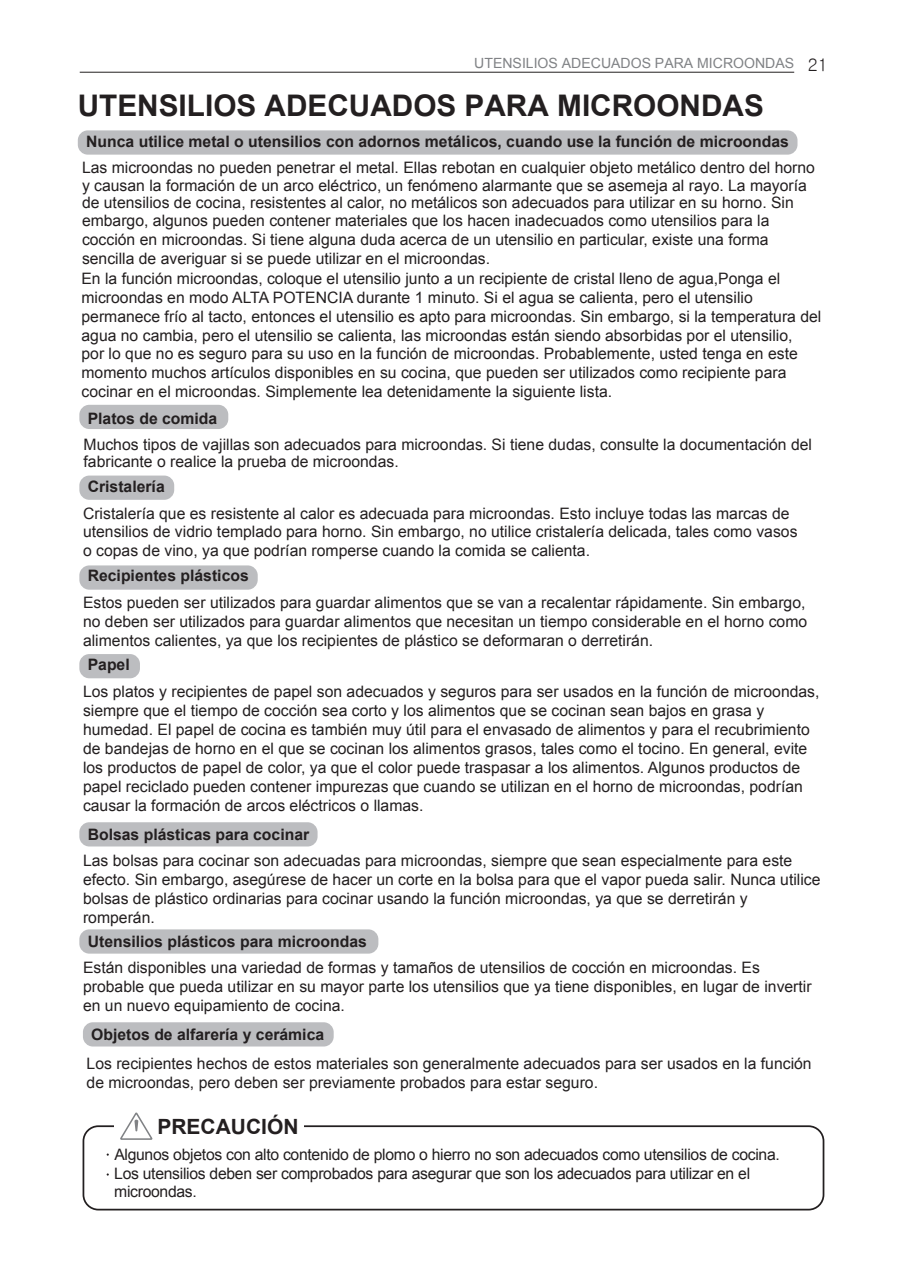
<style>
.page{position:relative;width:903px;height:1275px;background:#fff}
.page>*{position:absolute;margin:0;border:0;box-sizing:border-box;transform-origin:0 0}
.t1{font:700 29.75px "Arial";color:#231f20}
.t2{font:700 21px "Arial";color:#231f20}
.t3{font:700 17.5px "Bryant LG";color:#231f20}
.t4{font:15.75px/18.9px "Arial";color:#231f20}
.t5{font:700 15.75px "Arial";color:#231f20}
.t6{font:15.75px/18.9px "Arial";letter-spacing:-.02em;color:#231f20}
.t7{font:14px "Arial";color:#808285}
</style>
<div class="page">
<div style="left:79px;top:405px;width:149px;height:24px;background:#bcbdc0;border-radius:10px"></div>
<div style="left:79px;top:476px;width:95px;height:24px;background:#bcbdc0;border-radius:10px"></div>
<div style="left:79px;top:565px;width:179px;height:25px;background:#bcbdc0;border-radius:10px"></div>
<div style="left:79px;top:654px;width:61px;height:24px;background:#bcbdc0;border-radius:10px"></div>
<div style="left:79px;top:822px;width:239px;height:24px;background:#bcbdc0;border-radius:10px"></div>
<div style="left:79px;top:929px;width:299px;height:25px;background:#bcbdc0;border-radius:10px"></div>
<div style="left:78px;top:130px;width:719px;height:25px;background:#bcbdc0;border-radius:10px"></div>
<div style="left:83px;top:1022px;width:251px;height:24px;background:#bcbdc0;border-radius:10px"></div>
<div style="left:83px;top:1125px;width:741px;height:85px;border:2px solid #231f20;border-radius:15px"></div>
<div style="left:114px;top:1106px;width:190px;height:40px;background:#fff"></div>
<svg style="left:120px;top:1112px;width:32px;height:28px"></svg>
<hr style="left:80px;top:72px;width:714px;height:1px;background:#231f20">
<p class="t7" style="left:474px;top:54px;width:321px">UTENSILIOS ADECUADOS PARA MICROONDAS</p>
<p class="t3" style="left:808px;top:56px;width:22px">21</p>
<h1 class="t1" style="left:78px;top:85px;width:687px">UTENSILIOS ADECUADOS PARA MICROONDAS</h1>
<p class="t5" style="left:86px;top:131px;width:704px">Nunca utilice metal o utensilios con adornos metálicos, cuando use la función de microondas</p>
<p class="t4" style="left:82px;top:158px;width:734px;line-height:17.7px">Las microondas no pueden penetrar el metal. Ellas rebotan en cualquier objeto metálico dentro del horno y causan la formación de un arco eléctrico, un fenómeno alarmante que se asemeja al rayo. La mayoría de utensilios de cocina, resistentes al calor, no metálicos son adecuados para utilizar en su horno. Sin embargo, algunos pueden contener materiales que los hacen inadecuados como utensilios para la</p>
<p class="t4" style="left:82px;top:230px;width:688px">cocción en microondas. Si tiene alguna duda acerca de un utensilio en particular, existe una forma sencilla de averiguar si se puede utilizar en el microondas.</p>
<p class="t4" style="left:81px;top:269px;width:741px">En la función microondas, coloque el utensilio junto a un recipiente de cristal lleno de agua,Ponga el microondas en modo ALTA POTENCIA durante 1 minuto. Si el agua se calienta, pero el utensilio permanece frío al tacto, entonces el utensilio es apto para microondas. Sin embargo, si la temperatura del agua no cambia, pero el utensilio se calienta, las microondas están siendo absorbidas por el utensilio,<br>por lo que no es seguro para su uso en la función de microondas. Probablemente, usted tenga en este momento muchos artículos disponibles en su cocina, que pueden ser utilizados como recipiente para cocinar en el microondas. Simplemente lea detenidamente la siguiente lista.</p>
<p class="t5" style="left:88px;top:408px;width:131px">Platos de comida</p>
<p class="t4" style="left:84px;top:436px;width:730px;line-height:17px">Muchos tipos de vajillas son adecuados para microondas. Si tiene dudas, consulte la documentación del fabricante o realice la prueba de microondas.</p>
<p class="t4" style="left:83px;top:504px;width:716px;line-height:18.4px">Cristalería que es resistente al calor es adecuada para microondas. Esto incluye todas las marcas de utensilios de vidrio templado para horno. Sin embargo, no utilice cristalería delicada, tales como vasos o copas de vino, ya que podrían romperse cuando la comida se calienta.</p>
<p class="t5" style="left:88px;top:565px;width:163px">Recipientes plásticos</p>
<p class="t4" style="left:83px;top:593px;width:726px;text-align:justify">Estos pueden ser utilizados para guardar alimentos que se van a recalentar rápidamente. Sin embargo, no deben ser utilizados para guardar alimentos que necesitan un tiempo considerable en el horno como alimentos calientes, ya que los recipientes de plástico se deformaran o derretirán.</p>
<p class="t5" style="left:88px;top:654px;width:44px">Papel</p>
<p class="t4" style="left:83px;top:682px;width:738px">Los platos y recipientes de papel son adecuados y seguros para ser usados en la función de microondas, siempre que el tiempo de cocción sea corto y los alimentos que se cocinan sean bajos en grasa y humedad. El papel de cocina es también muy útil para el envasado de alimentos y para el recubrimiento de bandejas de horno en el que se cocinan los alimentos grasos, tales como el tocino. En general, evite los productos de papel de color, ya que el color puede traspasar a los alimentos. Algunos productos de papel reciclado pueden contener impurezas que cuando se utilizan en el horno de microondas, podrían causar la formación de arcos eléctricos o llamas.</p>
<p class="t5" style="left:88px;top:824px;width:223px">Bolsas plásticas para cocinar</p>
<p class="t4" style="left:83px;top:851px;width:739px">Las bolsas para cocinar son adecuadas para microondas, siempre que sean especialmente para este efecto. Sin embargo, asegúrese de hacer un corte en la bolsa para que el vapor pueda salir. Nunca utilice bolsas de plástico ordinarias para cocinar usando la función microondas, ya que se derretirán y romperán.</p>
<p class="t5" style="left:88px;top:931px;width:281px">Utensilios plásticos para microondas</p>
<p class="t4" style="left:83px;top:958px;width:730px">Están disponibles una variedad de formas y tamaños de utensilios de cocción en microondas. Es probable que pueda utilizar en su mayor parte los utensilios que ya tiene disponibles, en lugar de invertir en un nuevo equipamiento de cocina.</p>
<p class="t5" style="left:88px;top:475px;width:79px">Cristalería</p>
<p class="t5" style="left:91px;top:1024px;width:234px">Objetos de alfarería y cerámica</p>
<p class="t4" style="left:87px;top:1054px;width:726px">Los recipientes hechos de estos materiales son generalmente adecuados para ser usados en la función de microondas, pero deben ser previamente probados para estar seguro.</p>
<h2 class="t2" style="left:157px;top:1113px;width:143px">PRECAUCIÓN</h2>
<p class="t6" style="left:114px;top:1145px;width:667px">Algunos objetos con alto contenido de plomo o hierro no son adecuados como utensilios de cocina.<br>Los utensilios deben ser comprobados para asegurar que son los adecuados para utilizar en el microondas.</p>
</div>
